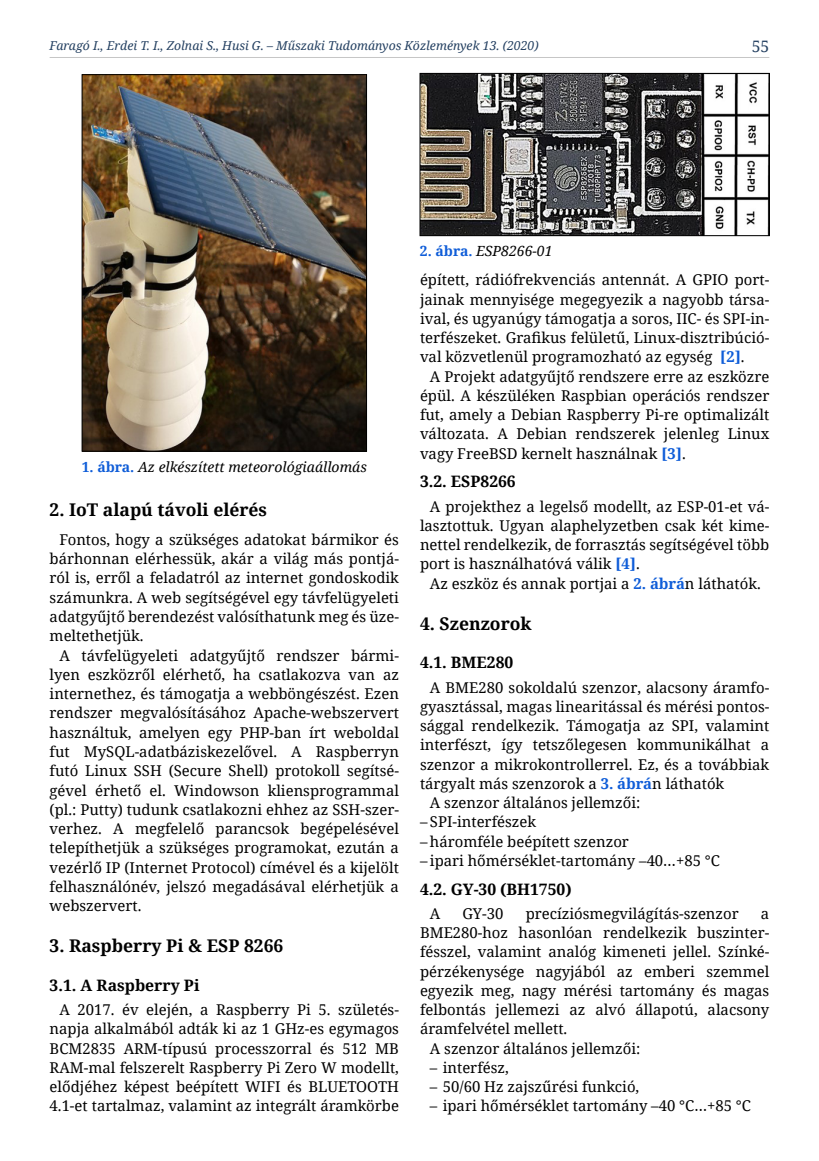
<style>
.page{position:relative;width:819px;height:1161px;background:#fff}
.page>*{position:absolute;margin:0;border:0;box-sizing:border-box;transform-origin:0 0}
.t1{font:700 17.5px "Noto Serif";color:#000}
.t2{font:700 15.75px "Noto Serif";color:#000}
.t3{font:15.75px "Noto Serif";color:#244061}
.t4{font:14.88px/19.2px "Noto Serif";color:#000;text-align:justify}
.t5{font:italic 14px "Noto Serif";color:#000}
.t6{font:italic 12.25px "Noto Serif";color:#244061}
.s1{font-weight:700;font-style:normal;color:#0f5dd8}
.s2{font-weight:700;color:#0f5dd8}
</style>
<div class="page">
<hr style="left:50px;top:57px;width:719px;height:1px;background:#c6c6c6">
<img style="left:84px;top:76px;width:281px;height:373px">
<div style="left:82px;top:74px;width:285px;height:377px;border:1px solid #000"></div>
<img style="left:422px;top:75px;width:345px;height:159px">
<div style="left:420px;top:73px;width:349px;height:163px;border:1px solid #000"></div>
<p class="t6" style="left:50px;top:37px;width:490px">Faragó I., Erdei T. I., Zolnai S., Husi G. – Műszaki Tudományos Közlemények 13. (2020)</p>
<p class="t3" style="left:751px;top:35px;width:19px">55</p>
<p class="t5" style="left:82px;top:457px;width:286px"><span class="s1">1. ábra.</span> Az elkészített meteorológiaállomás</p>
<p class="t1" style="left:50px;top:497px;width:219px">2. IoT alapú távoli elérés</p>
<p class="t4" style="left:50px;top:529px;width:351px;text-indent:10px">Fontos, hogy a szükséges adatokat bármikor és bárhonnan elérhessük, akár a világ más pontjá&shy;ról is, erről a feladatról az internet gondoskodik számunkra. A web segítségével egy távfelügyeleti adatgyűjtő berendezést valósíthatunk meg és üze&shy;meltethetjük.</p>
<p class="t4" style="left:50px;top:645px;width:351px;text-indent:10px">A távfelügyeleti adatgyűjtő rendszer bármi&shy;lyen eszközről elérhető, ha csatlakozva van az internethez, és támogatja a webböngészést. Ezen rendszer megvalósításához Apache-webszervert használtuk, amelyen egy PHP-ban írt weboldal fut MySQL-adatbáziskezelővel. A Raspberryn futó Linux SSH (Secure Shell) protokoll segítsé&shy;gével érhető el. Windowson kliensprogrammal (pl.: Putty) tudunk csatlakozni ehhez az SSH-szer&shy;verhez. A megfelelő parancsok begépelésével telepíthetjük a szükséges programokat, ezután a vezérlő IP (Internet Protocol) címével és a kijelölt felhasználónév, jelszó megadásával elérhetjük a webszervert.</p>
<p class="t1" style="left:50px;top:933px;width:169px">3. Raspberry Pi &amp; ESP</p>
<p class="t1" style="left:244px;top:933px;width:41px">8266</p>
<p class="t2" style="left:50px;top:974px;width:151px">3.1. A Raspberry Pi</p>
<p class="t4" style="left:50px;top:999px;width:351px;text-indent:10px">A 2017. év elején, a Raspberry Pi 5. születés&shy;napja alkalmából adták ki az 1 GHz-es egymagos BCM2835 ARM-típusú processzorral és 512 MB RAM-mal felszerelt Raspberry Pi Zero W modellt, elődjéhez képest beépített WIFI és BLUETOOTH 4.1-et tartalmaz, valamint az integrált áramkörbe</p>
<p class="t5" style="left:420px;top:241px;width:134px"><span class="s1">2. ábra.</span> ESP8266-01</p>
<p class="t4" style="left:420px;top:270px;width:351px">épített, rádiófrekvenciás antennát. A GPIO port&shy;jainak mennyisége megegyezik a nagyobb társa&shy;ival, és ugyanúgy támogatja a soros, IIC- és SPI-in&shy;terfészeket. Grafikus felületű, Linux-disztribúció&shy;val közvetlenül programozható az egység <span class="s2">[2]</span>.</p>
<p class="t4" style="left:420px;top:366px;width:351px;text-indent:10px">A Projekt adatgyűjtő rendszere erre az eszközre épül. A készüléken Raspbian operációs rendszer fut, amely a Debian Raspberry Pi-re optimalizált változata. A Debian rendszerek jelenleg Linux vagy FreeBSD kernelt használnak <span class="s2">[3]</span>.</p>
<p class="t2" style="left:420px;top:471px;width:42px">3.2. ESP</p>
<p class="t2" style="left:480px;top:471px;width:37px">8266</p>
<p class="t4" style="left:420px;top:496px;width:351px;text-indent:10px">A projekthez a legelső modellt, az ESP-01-et vá&shy;lasztottuk. Ugyan alaphelyzetben csak két kime&shy;nettel rendelkezik, de forrasztás segítségével több port is használhatóvá válik <span class="s2">[4]</span>.</p>
<p class="t4" style="left:430px;top:573px;width:332px">Az eszköz és annak portjai a <span class="s2">2. ábrá</span>n láthatók.</p>
<p class="t1" style="left:420px;top:611px;width:113px">4. Szenzorok</p>
<p class="t2" style="left:420px;top:651px;width:44px">4.1. BME</p>
<p class="t2" style="left:487px;top:651px;width:28px">280</p>
<p class="t4" style="left:430px;top:677px;width:341px">A BME280 sokoldalú szenzor, alacsony áramfo-</p>
<p class="t4" style="left:420px;top:696px;width:351px">gyasztással, magas linearitással és mérési pontos-</p>
<p class="t4" style="left:420px;top:715px;width:351px">sággal rendelkezik. Támogatja az SPI, valamint</p>
<p class="t4" style="left:420px;top:735px;width:351px">interfészt, így tetszőlegesen kommunikálhat a</p>
<p class="t4" style="left:420px;top:754px;width:351px">szenzor a mikrokontrollerrel. Ez, és a továbbiak</p>
<p class="t4" style="left:420px;top:773px;width:306px">tárgyalt más szenzorok a <span class="s2">3. ábrá</span>n láthatók</p>
<p class="t4" style="left:430px;top:792px;width:212px">A szenzor általános jellemzői:</p>
<p class="t4" style="left:420px;top:812px;width:118px">– SPI-interfészek</p>
<p class="t4" style="left:420px;top:831px;width:210px">– háromféle beépített szenzor</p>
<p class="t4" style="left:420px;top:850px;width:301px">– ipari hőmérséklet-tartomány –40…+85 °C</p>
<p class="t2" style="left:420px;top:878px;width:153px">4.2. GY-30 (BH1750)</p>
<p class="t4" style="left:430px;top:903px;width:12px">A</p>
<p class="t4" style="left:462px;top:903px;width:42px">GY-30</p>
<p class="t4" style="left:525px;top:903px;width:214px">precíziósmegvilágítás-szenzor</p>
<p class="t4" style="left:761px;top:903px;width:10px">a</p>
<p class="t4" style="left:420px;top:922px;width:351px">BME280-hoz hasonlóan rendelkezik buszinter-</p>
<p class="t4" style="left:420px;top:942px;width:351px">fésszel, valamint analóg kimeneti jellel. Színké-</p>
<p class="t4" style="left:420px;top:961px;width:351px">pérzékenysége nagyjából az emberi szemmel</p>
<p class="t4" style="left:420px;top:980px;width:351px">egyezik meg, nagy mérési tartomány és magas</p>
<p class="t4" style="left:420px;top:999px;width:351px">felbontás jellemezi az alvó állapotú, alacsony</p>
<p class="t4" style="left:420px;top:1019px;width:149px">áramfelvétel mellett.</p>
<p class="t4" style="left:430px;top:1038px;width:212px">A szenzor általános jellemzői:</p>
<p class="t4" style="left:430px;top:1057px;width:80px">– interfész,</p>
<p class="t4" style="left:430px;top:1076px;width:211px">– 50/60 Hz zajszűrési funkció,</p>
<p class="t4" style="left:430px;top:1096px;width:322px">– ipari hőmérséklet tartomány –40 °C…+85 °C</p>
</div>
